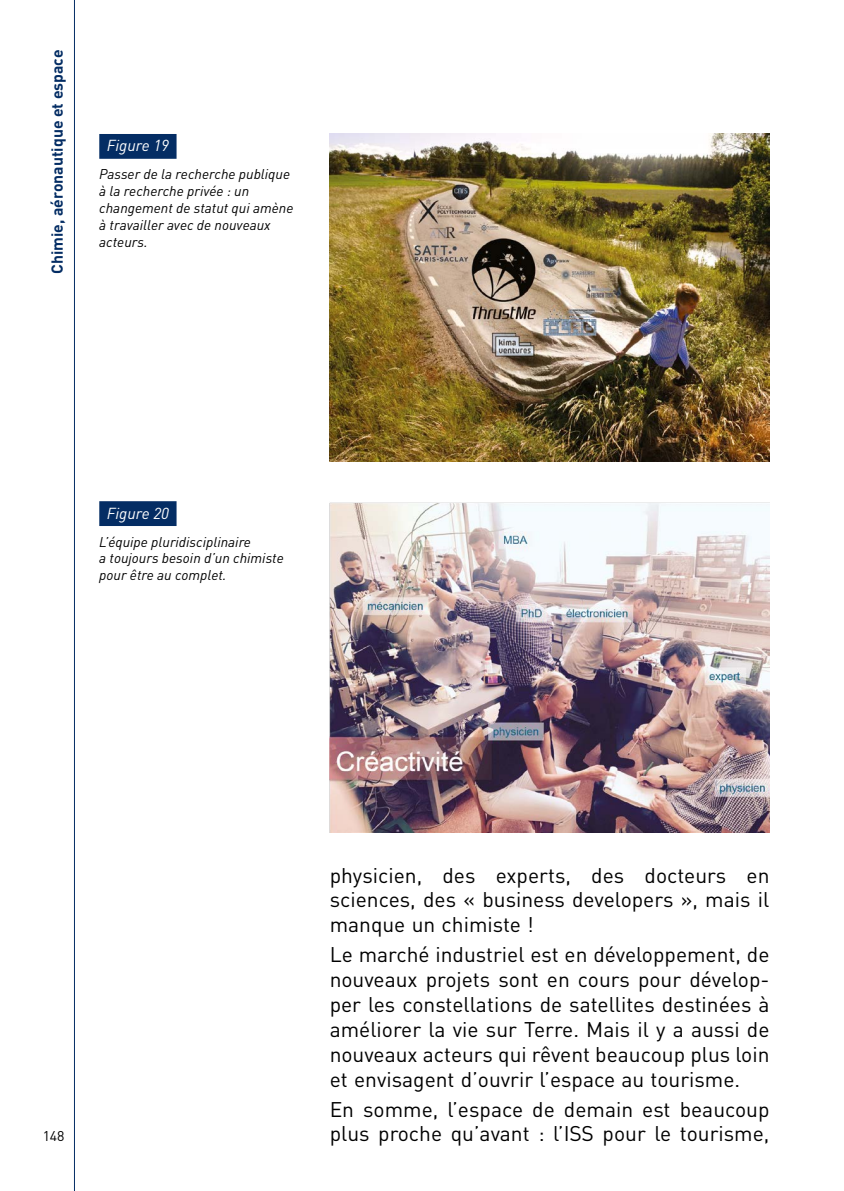
<style>
.page{position:relative;width:844px;height:1191px;background:#fff}
.page>*{position:absolute;margin:0;border:0;box-sizing:border-box;transform-origin:0 0}
.t1{font:21px/24.8px "DIN";color:#000;text-align:justify}
.t2{font:700 15.75px "DIN";color:#042d64}
.t3{font:italic 15.75px "DIN";color:#fff}
.t4{font:italic 14px/16.8px "DIN";color:#000}
.t5{font:14px "DIN";color:#000}
</style>
<div class="page">
<svg style="left:74px;top:0;width:1px;height:1191px"></svg>
<div style="left:99px;top:134px;width:77px;height:25px;background:#042d64"></div>
<div style="left:99px;top:501px;width:77px;height:25px;background:#042d64"></div>
<img style="left:329px;top:134px;width:440px;height:327px">
<img style="left:329px;top:502px;width:440px;height:330px">
<p class="t2" style="left:47px;top:274px;width:226px;rotate:-90deg">Chimie, aéronautique et espace</p>
<p class="t3" style="left:107px;top:136px;width:64px">Figure 19</p>
<p class="t4" style="left:99px;top:166px;width:195px">Passer de la recherche publique à la recherche privée : un changement de statut qui amène à travailler avec de nouveaux acteurs.</p>
<p class="t3" style="left:107px;top:503px;width:64px">Figure 20</p>
<p class="t4" style="left:99px;top:533px;width:186px">L’équipe pluridisciplinaire<br>a toujours besoin d’un chimiste pour être au complet.</p>
<p class="t5" style="left:43px;top:1127px;width:23px">148</p>
<p class="t1" style="left:329px;top:862px;width:441px">physicien, des experts, des docteurs en sciences, des « business developers », mais il manque un chimiste !</p>
<p class="t1" style="left:329px;top:941px;width:441px">Le marché industriel est en développement, de nouveaux projets sont en cours pour dévelop&shy;per les constellations de satellites destinées à améliorer la vie sur Terre. Mais il y a aussi de nouveaux acteurs qui rêvent beaucoup plus loin et envisagent d’ouvrir l’espace au tourisme.</p>
<p class="t1" style="left:329px;top:1096px;width:441px">En somme, l’espace de demain est beaucoup plus proche qu’avant : l’ISS pour le tourisme,</p>
</div>
